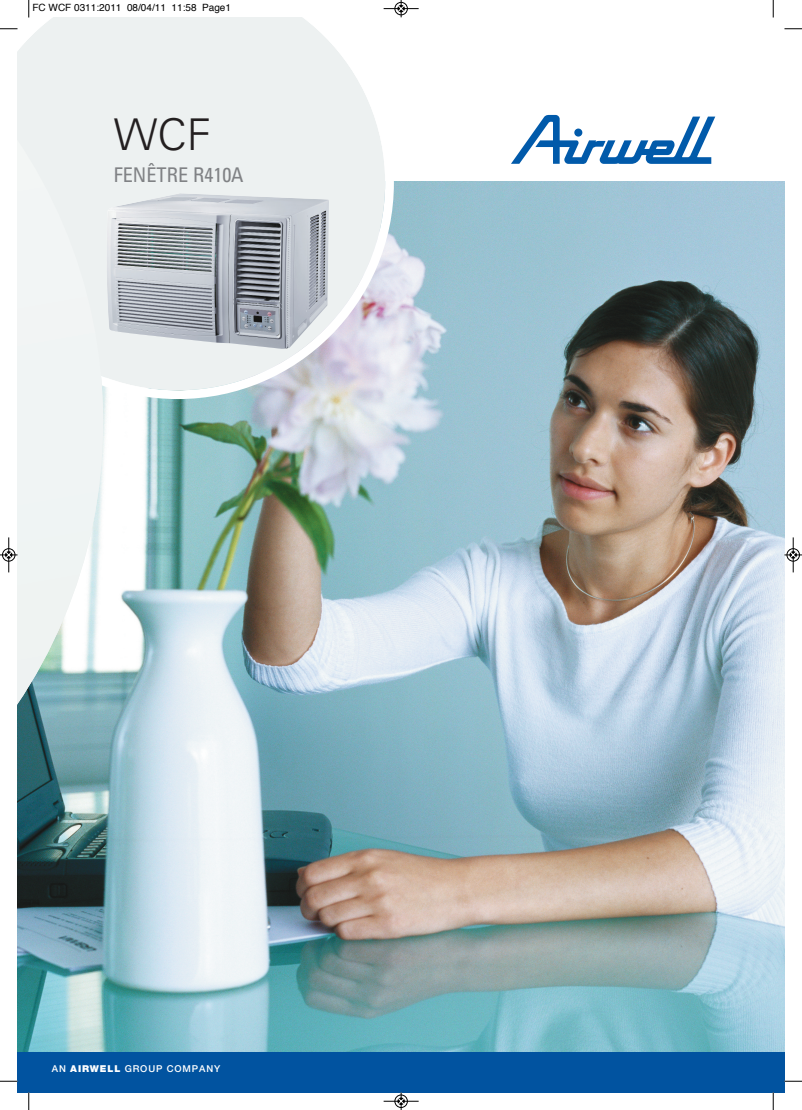
<style>
.page{position:relative;width:802px;height:1110px;background:#fff}
.page>*{position:absolute;margin:0;border:0;box-sizing:border-box;transform-origin:0 0}
.t1{font:300 43.75px "Univers";color:#231f20}
.t2{font:condensed 20.25px "Univers";color:#808285}
.t3{font:10px "Helvetica";color:#000}
.t4{font:500 9.5px "Helvetica Neue";letter-spacing:.09em;color:#fff}
.s1{font-weight:900}
</style>
<div class="page">
<img style="left:18px;top:181px;width:766px;height:872px">
<svg style="left:103px;top:18px;width:291px;height:381px;background:#ebeef0"></svg>
<div style="left:18px;top:1053px;width:766px;height:39px;background:#0153a0"></div>
<svg style="left:511px;top:115px;width:204px;height:49px"></svg>
<svg style="left:18px;top:18px;width:85px;height:911px"></svg>
<img style="left:106px;top:193px;width:223px;height:156px">
<svg style="left:28px;top:0;width:2px;height:18px"></svg>
<svg style="left:0;top:28px;width:18px;height:2px"></svg>
<svg style="left:772px;top:0;width:2px;height:18px"></svg>
<svg style="left:784px;top:28px;width:18px;height:2px"></svg>
<svg style="left:28px;top:1092px;width:2px;height:18px"></svg>
<svg style="left:0;top:1081px;width:18px;height:1px"></svg>
<svg style="left:772px;top:1092px;width:2px;height:18px"></svg>
<svg style="left:784px;top:1081px;width:18px;height:1px"></svg>
<div style="left:394px;top:2px;width:14px;height:13px;border:1px solid #fff;border-radius:50%"></div>
<hr style="left:383px;top:8px;width:35px;height:1px;background:#000">
<div style="left:395px;top:2px;width:12px;height:13px;border:1px solid #000;border-radius:50%"></div>
<svg style="left:398px;top:0;width:6px;height:17px"></svg>
<div style="left:394px;top:1094px;width:14px;height:14px;border:1px solid #fff;border-radius:50%"></div>
<hr style="left:383px;top:1101px;width:35px;height:1px;background:#000">
<div style="left:395px;top:1095px;width:12px;height:13px;border:1px solid #000;border-radius:50%"></div>
<svg style="left:398px;top:1092px;width:6px;height:18px"></svg>
<div style="left:2px;top:548px;width:13px;height:14px;border:1px solid #fff;border-radius:50%"></div>
<hr style="left:9px;top:537px;width:1px;height:35px;background:#000">
<div style="left:2px;top:548px;width:13px;height:13px;border:1px solid #000;border-radius:50%"></div>
<svg style="left:0;top:552px;width:18px;height:6px"></svg>
<div style="left:786px;top:548px;width:13px;height:14px;border:1px solid #fff;border-radius:50%"></div>
<hr style="left:793px;top:537px;width:1px;height:35px;background:#000">
<div style="left:786px;top:548px;width:13px;height:13px;border:1px solid #000;border-radius:50%"></div>
<svg style="left:784px;top:552px;width:18px;height:6px"></svg>
<p class="t3" style="left:32px;top:4px;width:200px">FC WCF 0311:2011 08/04/11 11:58 Page1</p>
<h1 class="t1" style="left:114px;top:119px;width:99px">WCF</h1>
<h2 class="t2" style="left:114px;top:168px;width:131px">FENÊTRE R410A</h2>
<p class="t4" style="left:52px;top:1065px;width:170px">AN <span class="s1">AIRWELL</span> GROUP COMPANY</p>
</div>
